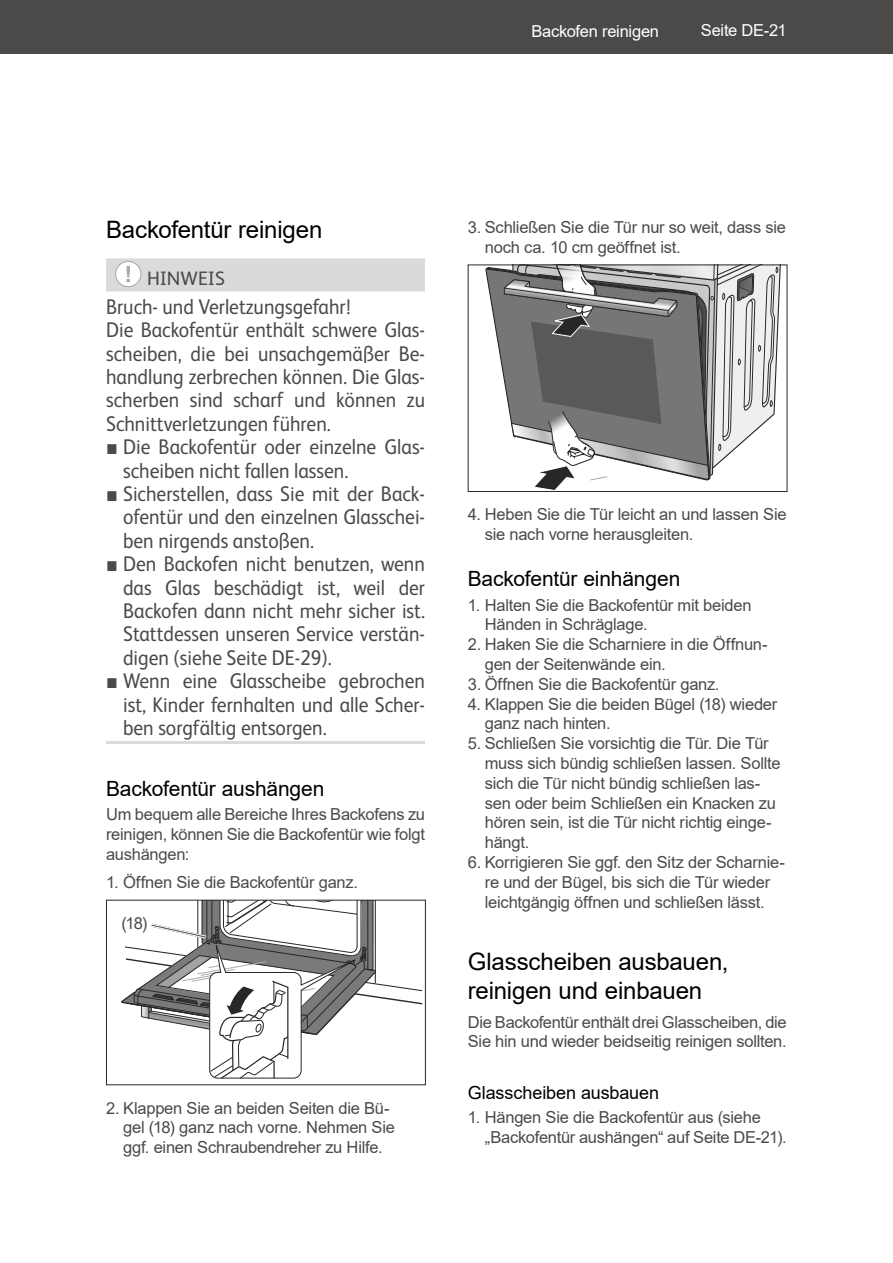
<style>
.page{position:relative;width:893px;height:1263px;background:#fff}
.page>*{position:absolute;margin:0;border:0;box-sizing:border-box;transform-origin:0 0}
.t1{font:24px/28.8px "Arial";letter-spacing:-.01em;color:#000}
.t2{font:21.3px/23.4px "FS Albert";color:#4a4a49;text-align:justify;scale:.92 1}
.t3{font:21px "Arial";letter-spacing:-.01em;color:#000}
.t4{font:19.5px "FS Albert";letter-spacing:-.005em;color:#4a4a49}
.t5{font:18px "Arial";letter-spacing:-.005em;color:#000}
.t6{font:16.5px/19.8px "Arial";letter-spacing:-.015em;color:#4a4a49}
.t7{font:16.5px "Arial";letter-spacing:-.015em;color:#fff}
.s1{font-family:"Arial"}
</style>
<div class="page">
<div style="left:0;top:0;width:893px;height:54px;background:#4a4a49"></div>
<div style="left:106px;top:258px;width:319px;height:33px;background:#dadada"></div>
<hr style="left:106px;top:741px;width:319px;height:3px;background:#dadada">
<div style="left:116px;top:261px;width:25px;height:26px;background:#fff;border-radius:50%"></div>
<div style="left:115px;top:261px;width:26px;height:26px;border:1px solid #a8a8a7;border-radius:50%"></div>
<svg style="left:127px;top:266px;width:3px;height:16px"></svg>
<svg style="left:121px;top:900px;width:303px;height:179px"></svg>
<svg style="left:487px;top:269px;width:17px;height:112px"></svg>
<svg style="left:504px;top:267px;width:277px;height:223px"></svg>
<div style="left:468px;top:265px;width:319px;height:227px;border:1px solid #000"></div>
<p class="t7" style="left:531px;top:20px;width:129px">Backofen reinigen</p>
<p class="t7" style="left:701px;top:19px;width:87px">Seite DE-21</p>
<h1 class="t1" style="left:106px;top:215px;width:218px">Backofentür reinigen</h1>
<p class="t4" style="left:147px;top:265px;width:79px">HINWEIS</p>
<p class="t2" style="left:106px;top:294px;width:348px;text-align:left">Bruch- und Verletzungsgefahr!<br>Die Backofentür enthält schwere Glas&shy;scheiben, die bei unsachgemäßer Be&shy;handlung zerbrechen können. Die Glas&shy;scherben sind scharf und können zu Schnittverletzungen führen.</p>
<p class="t2" style="left:123px;top:434px;width:330px;text-indent:-17px"><span class="s1">■</span> Die Backofentür oder einzelne Glas&shy;scheiben nicht fallen lassen.</p>
<p class="t2" style="left:123px;top:481px;width:330px;text-indent:-17px"><span class="s1">■</span> Sicherstellen, dass Sie mit der Back&shy;ofentür und den einzelnen Glasschei&shy;ben nirgends anstoßen.</p>
<p class="t2" style="left:123px;top:551px;width:330px;text-indent:-17px"><span class="s1">■</span> Den Backofen nicht benutzen, wenn das Glas beschädigt ist, weil der Backofen dann nicht mehr sicher ist.<br>Stattdessen unseren Service verstän&shy;digen (siehe Seite DE-29).</p>
<p class="t2" style="left:123px;top:668px;width:330px;text-indent:-17px"><span class="s1">■</span> Wenn eine Glasscheibe gebrochen ist, Kinder fernhalten und alle Scher&shy;ben sorgfältig entsorgen.</p>
<p class="t3" style="left:106px;top:774px;width:220px">Backofentür aushängen</p>
<p class="t6" style="left:106px;top:804px;width:320px;text-align:justify">Um bequem alle Bereiche Ihres Backofens zu reinigen, können Sie die Backofentür wie folgt aushängen:</p>
<p class="t6" style="left:106px;top:872px;width:253px">1. Öffnen Sie die Backofentür ganz.</p>
<p class="t6" style="left:121px;top:913px;width:28px">(18)</p>
<p class="t6" style="left:123px;top:1098px;width:273px;text-indent:-17px">2. Klappen Sie an beiden Seiten die Bü&shy;gel (18) ganz nach vorne. Nehmen Sie ggf. einen Schraubendreher zu Hilfe.</p>
<p class="t6" style="left:485px;top:217px;width:303px;text-indent:-17px">3. Schließen Sie die Tür nur so weit, dass sie noch ca. 10 cm geöffnet ist.</p>
<p class="t6" style="left:485px;top:504px;width:303px;text-indent:-17px">4. Heben Sie die Tür leicht an und lassen Sie sie nach vorne herausgleiten.</p>
<p class="t3" style="left:468px;top:565px;width:214px">Backofentür einhängen</p>
<p class="t6" style="left:485px;top:595px;width:268px;text-indent:-17px">1. Halten Sie die Backofentür mit beiden<br>Händen in Schräglage.</p>
<p class="t6" style="left:485px;top:634px;width:284px;text-indent:-17px">2. Haken Sie die Scharniere in die Öffnun&shy;gen der Seitenwände ein.</p>
<p class="t6" style="left:468px;top:674px;width:253px">3. Öffnen Sie die Backofentür ganz.</p>
<p class="t6" style="left:485px;top:694px;width:294px;text-indent:-17px">4. Klappen Sie die beiden Bügel (18) wieder ganz nach hinten.</p>
<p class="t6" style="left:485px;top:733px;width:297px;text-indent:-17px">5. Schließen Sie vorsichtig die Tür. Die Tür muss sich bündig schließen lassen. Sollte sich die Tür nicht bündig schließen las&shy;sen oder beim Schließen ein Knacken zu hören sein, ist die Tür nicht richtig einge&shy;hängt.</p>
<p class="t6" style="left:468px;top:852px;width:319px;text-align:center">6. Korrigieren Sie ggf. den Sitz der Scharnie&shy;re und der Bügel, bis sich die Tür wieder leichtgängig öffnen und schließen lässt.</p>
<h1 class="t1" style="left:468px;top:947px;width:262px">Glasscheiben ausbauen, reinigen und einbauen</h1>
<p class="t6" style="left:468px;top:1012px;width:320px">Die Backofentür enthält drei Glasscheiben, die<br>Sie hin und wieder beidseitig reinigen sollten.</p>
<p class="t5" style="left:468px;top:1080px;width:193px">Glasscheiben ausbauen</p>
<p class="t6" style="left:485px;top:1107px;width:303px;text-indent:-17px">1. Hängen Sie die Backofentür aus (siehe „Backofentür aushängen“ auf Seite DE-21).</p>
</div>
